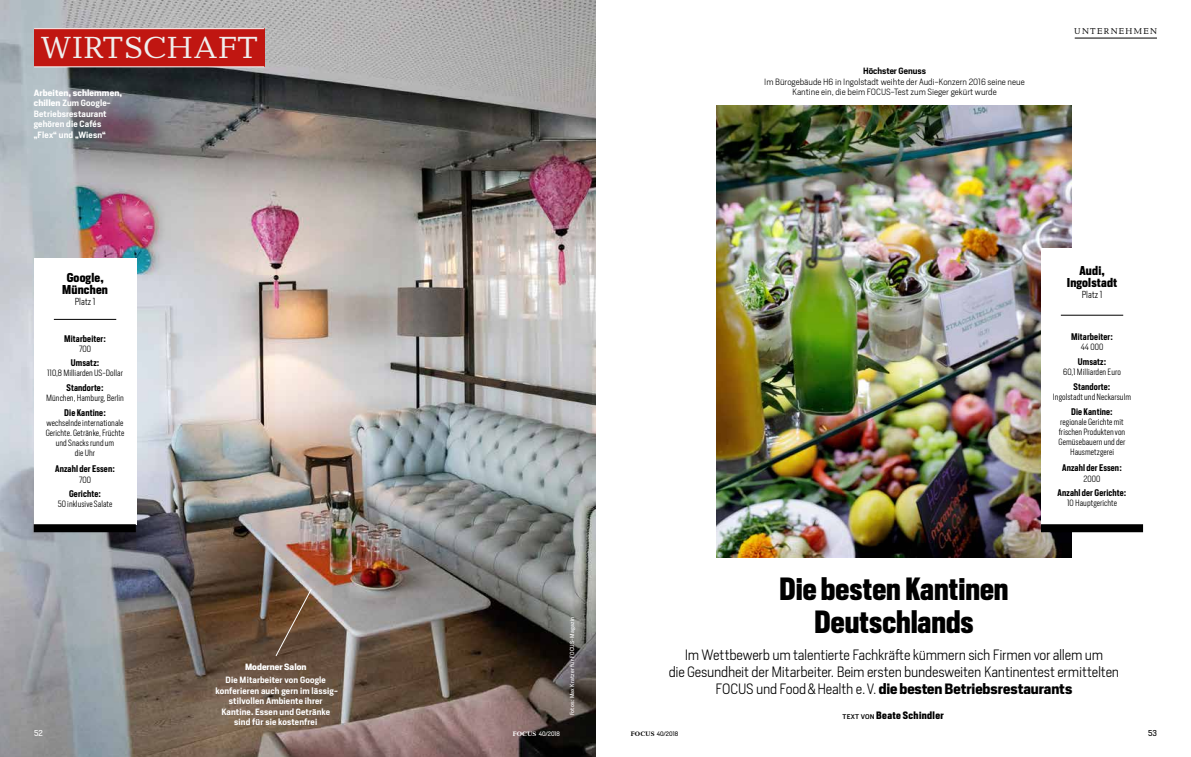
<style>
.page{position:relative;width:1191px;height:757px;background:#fff}
.page>*{position:absolute;margin:0;border:0;box-sizing:border-box;transform-origin:0 0}
.t1{font:31px "Candida Focus Roman";letter-spacing:.025em;color:#efefee}
.t2{font:700 30px/33px "Heron Sans Cond";color:#000;text-align:center}
.t3{font:300 14px/17px "Heron Sans";letter-spacing:-.02em;color:#000;text-align:center}
.t4{font:700 12px/12px "Heron Sans Cond";letter-spacing:.015em;color:#000;text-align:center}
.t5{font:700 10px "Heron Sans Cond";letter-spacing:.035em;color:#000}
.t6{font:300 9.5px "Heron Sans Cond";letter-spacing:.01em;color:#000}
.t7{font:600 9px "Heron Sans Cond";letter-spacing:.015em;color:#000}
.t8{font:8.6px "Candida Focus Roman";letter-spacing:.155em;color:#000}
.t9{font:300 8.5px/10px "Heron Sans Cond";letter-spacing:.01em;color:#000;text-align:center}
.t10{font:600 8.5px/10.5px "Heron Sans";letter-spacing:.015em;color:#fff;text-align:center}
.t11{font:300 8.5px/10.5px "Heron Sans";color:#000;text-align:center}
.t12{font:600 8.5px "Heron Sans";color:#000}
.t13{font:700 8.5px "Heron Sans";color:#fff}
.t14{font:8px "Heron Sans";color:#fff}
.t15{font:8px "Heron Sans";color:#000}
.t16{font:6px "Heron Sans";color:#fff}
.t17{font:6px "Heron Sans";color:#000}
.t18{font:5.5px "Heron Sans";letter-spacing:.04em;color:#fff}
.s1{font-weight:700}
.s2{font-family:"Heron Sans";font-weight:500;font-size:6.4px}
.s3{font-family:"Candida Focus";font-weight:700;font-size:6.5px}
</style>
<div class="page">
<img style="left:716px;top:106px;width:355px;height:451px">
<img style="left:0;top:0;width:595px;height:757px">
<hr style="left:1074px;top:38px;width:83px;height:1px;background:#000">
<svg style="left:275px;top:588px;width:37px;height:69px;background:#6a4d35"></svg>
<div style="left:34px;top:258px;width:102px;height:266px;background:#fff"></div>
<div style="left:34px;top:29px;width:230px;height:38px;background:#c01611"></div>
<hr style="left:34px;top:28px;width:230px;height:1px;background:#fff">
<hr style="left:34px;top:67px;width:230px;height:1px;background:#fff">
<div style="left:1041px;top:248px;width:102px;height:276px;background:#fff"></div>
<hr style="left:1060px;top:315px;width:63px;height:1px;background:#000">
<hr style="left:54px;top:319px;width:62px;height:1px;background:#000">
<div style="left:1041px;top:524px;width:102px;height:8px;background:#000"></div>
<div style="left:34px;top:524px;width:102px;height:8px;background:#000"></div>
<h1 class="t1" style="left:41px;top:30px;width:218px">WIRTSCHAFT</h1>
<p class="t10" style="left:34px;top:87px;width:90px;text-align:left"><span class="s1">Arbeiten, schlemmen, chillen</span> Zum Google-<br>Betriebsrestaurant gehören die Cafés „Flex“ und „Wiesn“</p>
<h3 class="t4" style="left:62px;top:271px;width:47px">Google,<br>München</h3>
<p class="t6" style="left:75px;top:295px;width:22px">Platz 1</p>
<p class="t7" style="left:64px;top:333px;width:43px">Mitarbeiter:</p>
<p class="t9" style="left:79px;top:344px;width:14px">700</p>
<p class="t7" style="left:71px;top:357px;width:30px">Umsatz:</p>
<p class="t9" style="left:47px;top:368px;width:77px">110,8 Milliarden US-Dollar</p>
<p class="t7" style="left:67px;top:382px;width:38px">Standorte:</p>
<p class="t9" style="left:46px;top:393px;width:79px">München, Hamburg, Berlin</p>
<p class="t7" style="left:64px;top:407px;width:43px">Die Kantine:</p>
<p class="t9" style="left:46px;top:418px;width:80px">wechselnde internationale<br>Gerichte. Getränke, Früchte und Snacks rund um<br>die Uhr</p>
<p class="t7" style="left:55px;top:462px;width:61px">Anzahl der Essen:</p>
<p class="t9" style="left:79px;top:474px;width:14px">700</p>
<p class="t7" style="left:69px;top:488px;width:33px">Gerichte:</p>
<p class="t9" style="left:58px;top:499px;width:56px">50 inklusive Salate</p>
<p class="t13" style="left:245px;top:661px;width:63px">Moderner Salon</p>
<p class="t10" style="left:215px;top:675px;width:124px">Die Mitarbeiter von Google konferieren auch gern im lässig&shy;stilvollen Ambiente ihrer<br>Kantine. Essen und Getränke sind für sie kostenfrei</p>
<p class="t18" style="left:568px;top:715px;width:100px;rotate:-90deg">Fotos: Max Kratzer für FOCUS-Magazin</p>
<p class="t12" style="left:863px;top:66px;width:64px">Höchster Genuss</p>
<p class="t11" style="left:764px;top:76px;width:262px">Im Bürogebäude H6 in Ingolstadt weihte der Audi-Konzern 2016 seine neue<br>Kantine ein, die beim FOCUS-Test zum Sieger gekürt wurde</p>
<p class="t8" style="left:1074px;top:26px;width:84px">UNTERNEHMEN</p>
<h2 class="t2" style="left:779px;top:572px;width:231px">Die besten Kantinen<br>Deutschlands</h2>
<h3 class="t4" style="left:1066px;top:264px;width:52px">Audi,<br>Ingolstadt</h3>
<p class="t6" style="left:1081px;top:288px;width:22px">Platz 1</p>
<p class="t7" style="left:1071px;top:330px;width:43px">Mitarbeiter:</p>
<p class="t9" style="left:1080px;top:341px;width:24px">44 000</p>
<p class="t7" style="left:1077px;top:356px;width:30px">Umsatz:</p>
<p class="t9" style="left:1063px;top:367px;width:59px">60,1 Milliarden Euro</p>
<p class="t7" style="left:1073px;top:381px;width:38px">Standorte:</p>
<p class="t9" style="left:1053px;top:392px;width:80px">Ingolstadt und Neckarsulm</p>
<p class="t7" style="left:1071px;top:406px;width:43px">Die Kantine:</p>
<p class="t9" style="left:1058px;top:417px;width:68px">regionale Gerichte mit frischen Produkten von<br>Gemüsebauern und der<br>Hausmetzgerei</p>
<p class="t7" style="left:1062px;top:461px;width:61px">Anzahl der Essen:</p>
<p class="t9" style="left:1083px;top:473px;width:18px">2000</p>
<p class="t7" style="left:1057px;top:487px;width:70px">Anzahl der Gerichte:</p>
<p class="t9" style="left:1067px;top:498px;width:51px">10 Hauptgerichte</p>
<h3 class="t3" style="left:668px;top:645px;width:452px">Im Wettbewerb um talentierte Fachkräfte kümmern sich Firmen vor allem um<br>die Gesundheit der Mitarbeiter. Beim ersten bundesweiten Kantinentest ermittelten<br>FOCUS und Food &amp; Health e. V. <span class="s1">die besten Betriebsrestaurants</span></h3>
<p class="t5" style="left:842px;top:709px;width:103px"><span class="s2">TEXT VON</span> Beate Schindler</p>
<p class="t14" style="left:34px;top:728px;width:10px">52</p>
<p class="t16" style="left:513px;top:730px;width:49px"><span class="s3">FOCUS</span> 40/2018</p>
<p class="t15" style="left:1148px;top:728px;width:10px">53</p>
<p class="t17" style="left:631px;top:730px;width:49px"><span class="s3">FOCUS</span> 40/2018</p>
</div>
